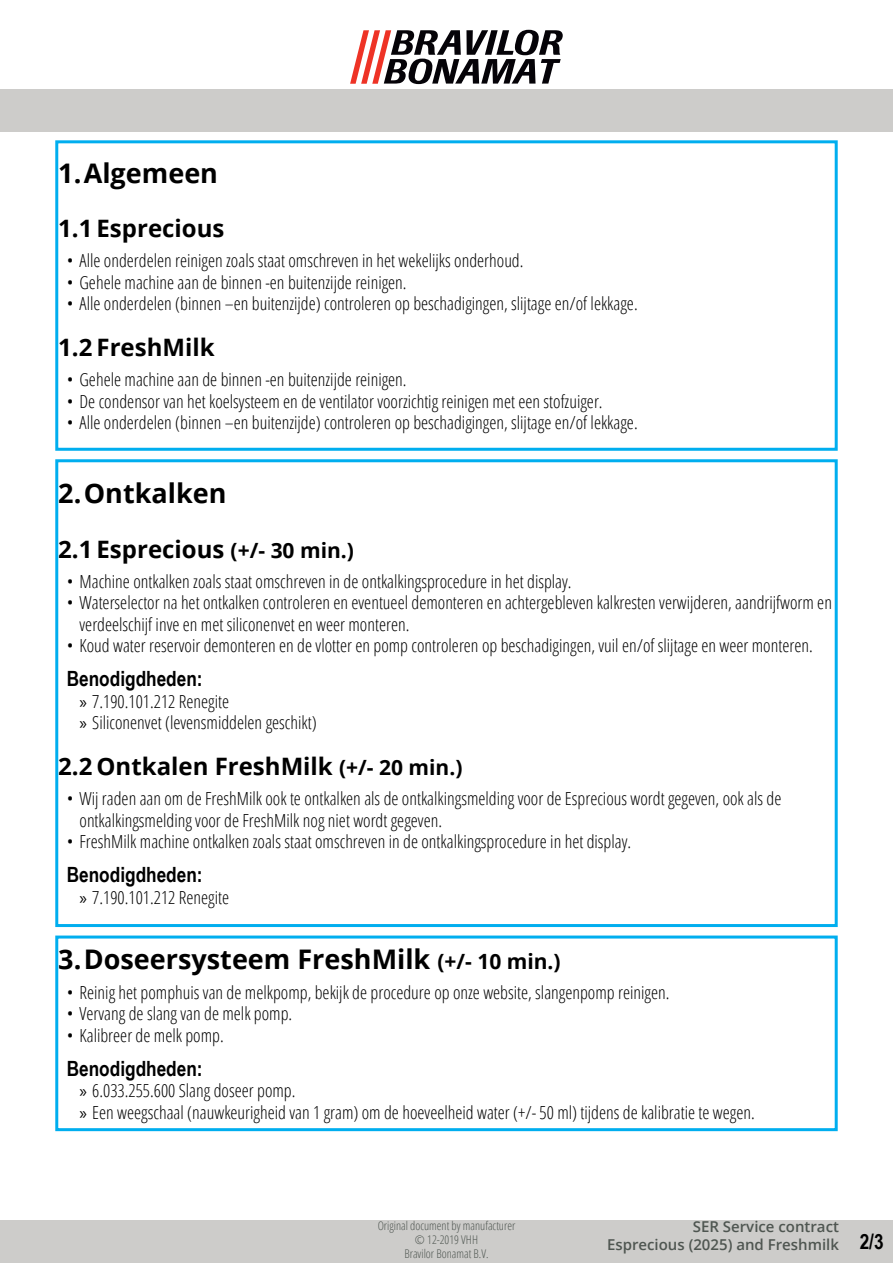
<style>
.page{position:relative;width:893px;height:1263px;background:#fff}
.page>*{position:absolute;margin:0;border:0;box-sizing:border-box;transform-origin:0 0}
.t1{font:700 27px "Open Sans";color:#000}
.t2{font:700 24px "Open Sans";color:#000}
.Kop2_copy{font:700 21px "Arial Narrow";color:#000}
.t3{font:300 condensed 18px/21.6px "Open Sans";color:#000}
.t4{font:600 15px/18px "Open Sans";color:#4f5651;text-align:right}
.t5{font:300 condensed 12px/14.4px "Open Sans";color:#4f5651;text-align:center}
.s1{font-size:21px}
.s2{font-family:"Myriad Pro";font-weight:400;font-stretch:normal}
</style>
<div class="page">
<div style="left:0;top:1220px;width:893px;height:43px;background:#cdccca"></div>
<div style="left:0;top:89px;width:893px;height:43px;background:#cdccca"></div>
<svg style="left:350px;top:30px;width:213px;height:54px"></svg>
<div style="left:55px;top:140px;width:783px;height:311px;border:3px solid #00aeef"></div>
<div style="left:55px;top:459px;width:783px;height:468px;border:3px solid #00aeef"></div>
<div style="left:55px;top:935px;width:783px;height:196px;border:3px solid #00aeef"></div>
<p class="t1" style="left:58px;top:154px;width:161px">1.Algemeen</p>
<p class="t2" style="left:58px;top:211px;width:168px">1.1 Esprecious</p>
<p class="t3" style="left:67px;top:249px;width:458px">• Alle onderdelen reinigen zoals staat omschreven in het wekelijks onderhoud.</p>
<p class="t3" style="left:67px;top:271px;width:341px">• Gehele machine aan de binnen -en buitenzijde reinigen.</p>
<p class="t3" style="left:67px;top:292px;width:572px">• Alle onderdelen (binnen –en buitenzijde) controleren op beschadigingen, slijtage en/of lekkage.</p>
<p class="t2" style="left:58px;top:330px;width:158px">1.2 FreshMilk</p>
<p class="t3" style="left:67px;top:368px;width:341px">• Gehele machine aan de binnen -en buitenzijde reinigen.</p>
<p class="t3" style="left:67px;top:390px;width:537px">• De condensor van het koelsysteem en de ventilator voorzichtig reinigen met een stofzuiger.</p>
<p class="t3" style="left:67px;top:411px;width:572px">• Alle onderdelen (binnen –en buitenzijde) controleren op beschadigingen, slijtage en/of lekkage.</p>
<p class="t1" style="left:58px;top:474px;width:170px">2.Ontkalken</p>
<p class="t2" style="left:58px;top:532px;width:297px">2.1 Esprecious <span class="s1">(+/- 30 min.)</span></p>
<p class="t3" style="left:67px;top:570px;width:506px">• Machine ontkalken zoals staat omschreven in de ontkalkingsprocedure in het display.</p>
<p class="t3" style="left:80px;top:591px;width:754px;text-indent:-13px">• Waterselector na het ontkalken controleren en eventueel demonteren en achtergebleven kalkresten verwijderen, aandrijfworm en verdeelschijf inve en met siliconenvet en weer monteren.</p>
<p class="t3" style="left:67px;top:634px;width:747px">• Koud water reservoir demonteren en de vlotter en pomp controleren op beschadigingen, vuil en/of slijtage en weer monteren.</p>
<p class="Kop2_copy" style="left:67px;top:663px;width:137px">Benodigdheden:</p>
<p class="t3" style="left:80px;top:690px;width:151px"><span class="s2">»</span> 7.190.101.212 Renegite</p>
<p class="t3" style="left:80px;top:711px;width:239px"><span class="s2">»</span> Siliconenvet (levensmiddelen geschikt)</p>
<p class="t2" style="left:58px;top:749px;width:406px">2.2 Ontkalen FreshMilk <span class="s1">(+/- 20 min.)</span></p>
<p class="t3" style="left:80px;top:787px;width:703px;text-indent:-13px">• Wij raden aan om de FreshMilk ook te ontkalken als de ontkalkingsmelding voor de Esprecious wordt gegeven, ook als de ontkalkingsmelding voor de FreshMilk nog niet wordt gegeven.</p>
<p class="t3" style="left:67px;top:830px;width:566px">• FreshMilk machine ontkalken zoals staat omschreven in de ontkalkingsprocedure in het display.</p>
<p class="Kop2_copy" style="left:67px;top:859px;width:137px">Benodigdheden:</p>
<p class="t3" style="left:80px;top:886px;width:151px"><span class="s2">»</span> 7.190.101.212 Renegite</p>
<p class="t1" style="left:58px;top:940px;width:504px">3.Doseersysteem FreshMilk <span class="s1">(+/- 10 min.)</span></p>
<p class="t3" style="left:67px;top:981px;width:604px">• Reinig het pomphuis van de melkpomp, bekijk de procedure op onze website, slangenpomp reinigen.</p>
<p class="t3" style="left:67px;top:1002px;width:227px">• Vervang de slang van de melk pomp.</p>
<p class="t3" style="left:67px;top:1024px;width:158px">• Kalibreer de melk pomp.</p>
<p class="Kop2_copy" style="left:67px;top:1052px;width:137px">Benodigdheden:</p>
<p class="t3" style="left:80px;top:1079px;width:217px"><span class="s2">»</span> 6.033.255.600 Slang doseer pomp.</p>
<p class="t3" style="left:80px;top:1101px;width:677px"><span class="s2">»</span> Een weegschaal (nauwkeurigheid van 1 gram) om de hoeveelheid water (+/- 50 ml) tijdens de kalibratie te wegen.</p>
<p class="t5" style="left:378px;top:1218px;width:139px">Original document by manufacturer © 12-2019 VHH<br>Bravilor Bonamat B.V.</p>
<p class="t4" style="left:607px;top:1217px;width:233px">SER Service contract<br>Esprecious (2025) and Freshmilk</p>
<p class="Kop2_copy" style="left:860px;top:1226px;width:25px">2/3</p>
</div>
